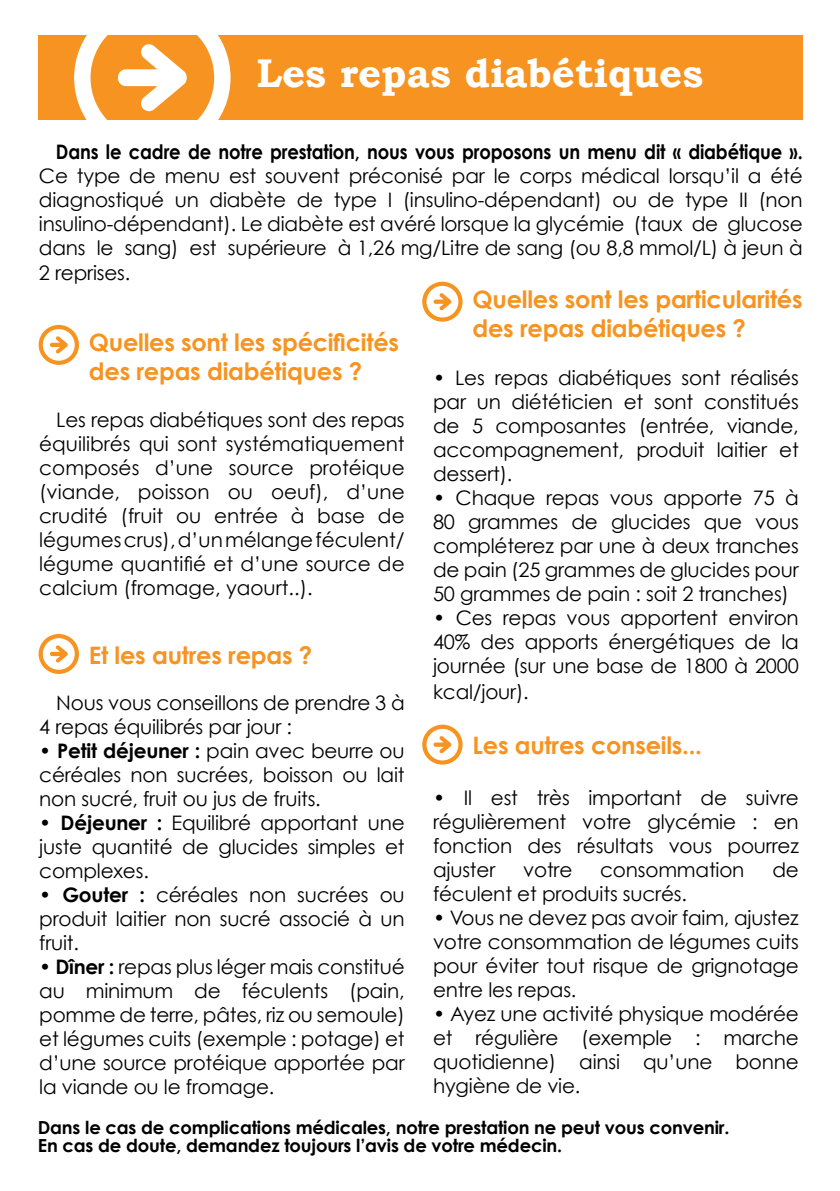
<style>
.page{position:relative;width:840px;height:1191px;background:#fff}
.page>*{position:absolute;margin:0;border:0;box-sizing:border-box;transform-origin:0 0}
.t1{font:700 40px "Bookman Old Style";color:#fff}
.t2{font:700 24px/28.8px "Century Gothic";letter-spacing:-.01em;color:#f79320}
.t3{font:20px/24px "Century Gothic";letter-spacing:-.01em;color:#000;text-align:justify}
.t4{font:700 20px "Century Gothic";letter-spacing:-.01em;color:#000;scale:.9 1}
.t5{font:700 18px/18px "Century Gothic";letter-spacing:-.01em;color:#000}
.s1{font-weight:700}
</style>
<div class="page">
<div style="left:39px;top:35px;width:763px;height:84px;background:#f79320"></div>
<svg style="left:74px;top:35px;width:156px;height:85px"></svg>
<svg style="left:39px;top:325px;width:40px;height:40px"></svg>
<svg style="left:39px;top:634px;width:40px;height:40px"></svg>
<svg style="left:422px;top:282px;width:40px;height:40px"></svg>
<svg style="left:422px;top:724px;width:40px;height:40px"></svg>
<h1 class="t1" style="left:256px;top:49px;width:448px">Les repas diabétiques</h1>
<p class="t4" style="left:56px;top:140px;width:830px">Dans le cadre de notre prestation, nous vous proposons un menu dit « diabétique ».</p>
<p class="t3" style="left:39px;top:164px;width:765px">Ce type de menu est souvent préconisé par le corps médical lorsqu’il a été diagnostiqué un diabète de type I (insulino-dépendant) ou de type II (non insulino-dépendant). Le diabète est avéré lorsque la glycémie (taux de glucose dans le sang) est supérieure à 1,26 mg/Litre de sang (ou 8,8 mmol/L) à jeun à 2 reprises.</p>
<p class="t2" style="left:89px;top:327px;width:311px">Quelles sont les spécificités des repas diabétiques ?</p>
<p class="t3" style="left:39px;top:407px;width:367px;text-indent:17px">Les repas diabétiques sont des repas équilibrés qui sont systématiquement composés d’une source protéique (viande, poisson ou oeuf), d’une crudité (fruit ou entrée à base de légumes crus), d’un mélange féculent/ légume quantifié et d’une source de calcium (fromage, yaourt..).</p>
<p class="t2" style="left:89px;top:641px;width:225px">Et les autres repas ?</p>
<p class="t3" style="left:39px;top:690px;width:367px;text-indent:17px">Nous vous conseillons de prendre 3 à<br>4 repas équilibrés par jour :</p>
<p class="t3" style="left:39px;top:738px;width:367px"><span class="s1">• Petit déjeuner :</span> pain avec beurre ou céréales non sucrées, boisson ou lait non sucré, fruit ou jus de fruits.</p>
<p class="t3" style="left:39px;top:810px;width:367px"><span class="s1">• Déjeuner :</span> Equilibré apportant une juste quantité de glucides simples et complexes.</p>
<p class="t3" style="left:39px;top:882px;width:367px"><span class="s1">• Gouter :</span> céréales non sucrées ou produit laitier non sucré associé à un fruit.</p>
<p class="t3" style="left:39px;top:954px;width:367px"><span class="s1">• Dîner :</span> repas plus léger mais constitué au minimum de féculents (pain, pomme de terre, pâtes, riz ou semoule) et légumes cuits (exemple : potage) et d’une source protéique apportée par la viande ou le fromage.</p>
<p class="t2" style="left:472px;top:284px;width:331px">Quelles sont les particularités des repas diabétiques ?</p>
<p class="t3" style="left:433px;top:365px;width:367px">• Les repas diabétiques sont réalisés par un diététicien et sont constitués de 5 composantes (entrée, viande, accompagnement, produit laitier et dessert).</p>
<p class="t3" style="left:433px;top:485px;width:367px">• Chaque repas vous apporte 75 à 80 grammes de glucides que vous compléterez par une à deux tranches de pain (25 grammes de glucides pour 50 grammes de pain : soit 2 tranches)</p>
<p class="t3" style="left:433px;top:605px;width:367px">• Ces repas vous apportent environ 40% des apports énergétiques de la journée (sur une base de 1800 à 2000</p>
<p class="t3" style="left:433px;top:679px;width:97px">kcal/jour).</p>
<p class="t2" style="left:472px;top:730px;width:231px">Les autres conseils...</p>
<p class="t3" style="left:433px;top:785px;width:367px">• Il est très important de suivre régulièrement votre glycémie : en fonction des résultats vous pourrez ajuster</p>
<p class="t3" style="left:523px;top:857px;width:51px">votre</p>
<p class="t3" style="left:600px;top:857px;width:146px">consommation</p>
<p class="t3" style="left:771px;top:857px;width:28px">de</p>
<p class="t3" style="left:433px;top:881px;width:255px">féculent et produits sucrés.</p>
<p class="t3" style="left:433px;top:905px;width:367px">• Vous ne devez pas avoir faim, ajustez votre consommation de légumes cuits pour éviter tout risque de grignotage entre les repas.</p>
<p class="t3" style="left:433px;top:1001px;width:367px">• Ayez une activité physique modérée et régulière (exemple : marche quotidienne) ainsi qu’une bonne hygiène de vie.</p>
<p class="t5" style="left:38px;top:1118px;width:692px">Dans le cas de complications médicales, notre prestation ne peut vous convenir.<br>En cas de doute, demandez toujours l’avis de votre médecin.</p>
</div>
